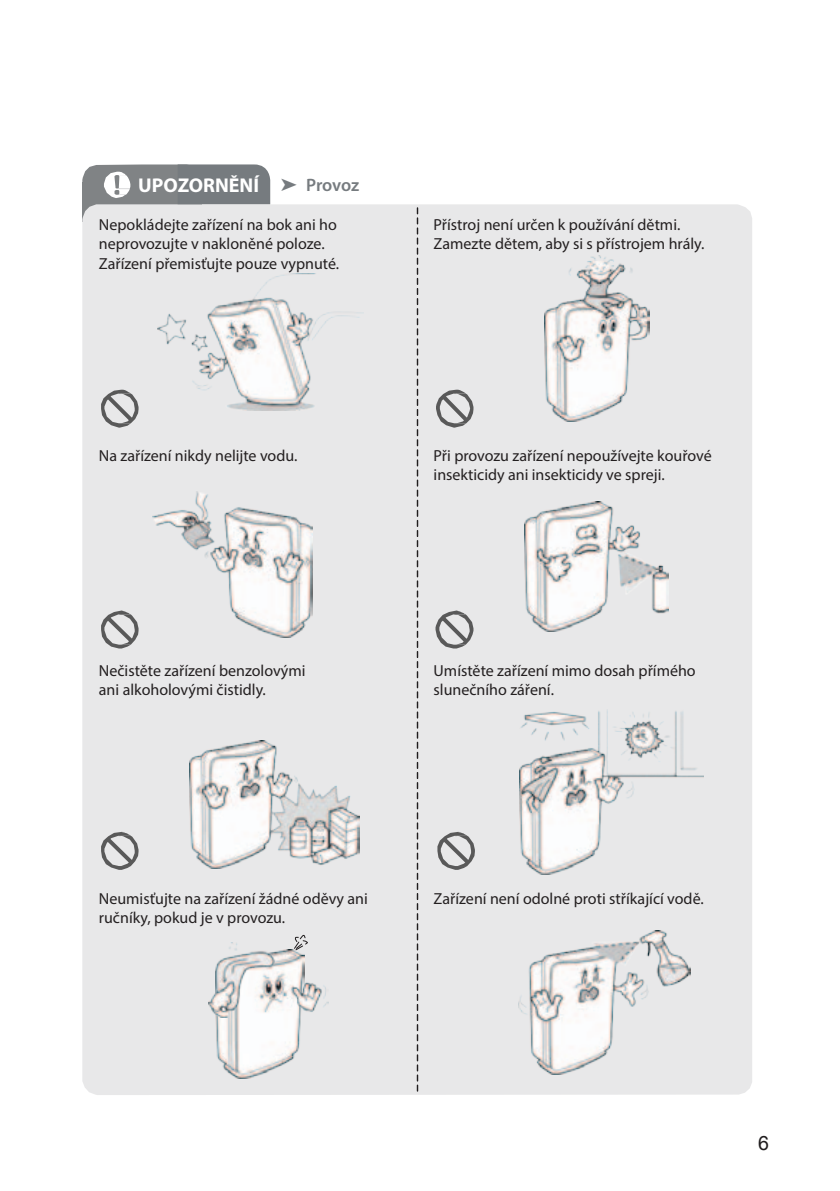
<style>
.page{position:relative;width:840px;height:1191px;background:#fff}
.page>*{position:absolute;margin:0;border:0;box-sizing:border-box;transform-origin:0 0}
.t1{font:700 20px "Myriad Pro";color:#fff}
.t2{font:19.6px "Arial";color:#201d1e}
.t3{font:600 18px "Myriad Pro";letter-spacing:-.01em;color:#767b7f}
.t4{font:16px/19.2px "Myriad Pro";color:#231f20}
</style>
<div class="page">
<div style="left:82px;top:204px;width:669px;height:891px;background:#e8e8e9"></div>
<svg style="left:416px;top:208px;width:2px;height:887px"></svg>
<svg style="left:101px;top:390px;width:37px;height:37px"></svg>
<svg style="left:436px;top:390px;width:37px;height:37px"></svg>
<img style="left:544px;top:255px;width:105px;height:166px">
<img style="left:152px;top:492px;width:160px;height:145px">
<svg style="left:435px;top:610px;width:38px;height:38px"></svg>
<svg style="left:101px;top:610px;width:37px;height:38px"></svg>
<img style="left:524px;top:501px;width:144px;height:130px">
<svg style="left:101px;top:832px;width:37px;height:38px"></svg>
<img style="left:189px;top:740px;width:170px;height:129px">
<img style="left:216px;top:1017px;width:88px;height:61px">
<img style="left:208px;top:942px;width:120px;height:75px">
<svg style="left:293px;top:935px;width:15px;height:15px"></svg>
<img style="left:518px;top:931px;width:172px;height:144px">
<svg style="left:437px;top:832px;width:37px;height:38px"></svg>
<img style="left:519px;top:709px;width:184px;height:165px">
<img style="left:158px;top:273px;width:206px;height:137px">
<svg style="left:82px;top:164px;width:188px;height:40px"></svg>
<p class="t1" style="left:138px;top:172px;width:122px">UPOZORNĚNÍ</p>
<p class="t3" style="left:281px;top:173px;width:80px">➤ Provoz</p>
<p class="t4" style="left:99px;top:215px;width:242px">Nepokládejte zařízení na bok ani ho neprovozujte v nakloněné poloze.<br>Zařízení přemisťujte pouze vypnuté.</p>
<p class="t4" style="left:99px;top:445px;width:200px">Na zařízení nikdy nelijte vodu.</p>
<p class="t4" style="left:99px;top:660px;width:208px">Nečistěte zařízení benzolovými ani alkoholovými čistidly.</p>
<p class="t4" style="left:433px;top:215px;width:272px">Přístroj není určen k používání dětmi.<br>Zamezte dětem, aby si s přístrojem hrály.</p>
<p class="t4" style="left:433px;top:445px;width:279px">Při provozu zařízení nepoužívejte kouřové insekticidy ani insekticidy ve spreji.</p>
<p class="t4" style="left:433px;top:660px;width:263px">Umístěte zařízení mimo dosah přímého slunečního záření.</p>
<p class="t4" style="left:99px;top:888px;width:270px">Neumisťujte na zařízení žádné oděvy ani ručníky, pokud je v provozu.</p>
<p class="t4" style="left:433px;top:888px;width:271px">Zařízení není odolné proti stříkající vodě.</p>
<p class="t2" style="left:757px;top:1130px;width:12px">6</p>
</div>
